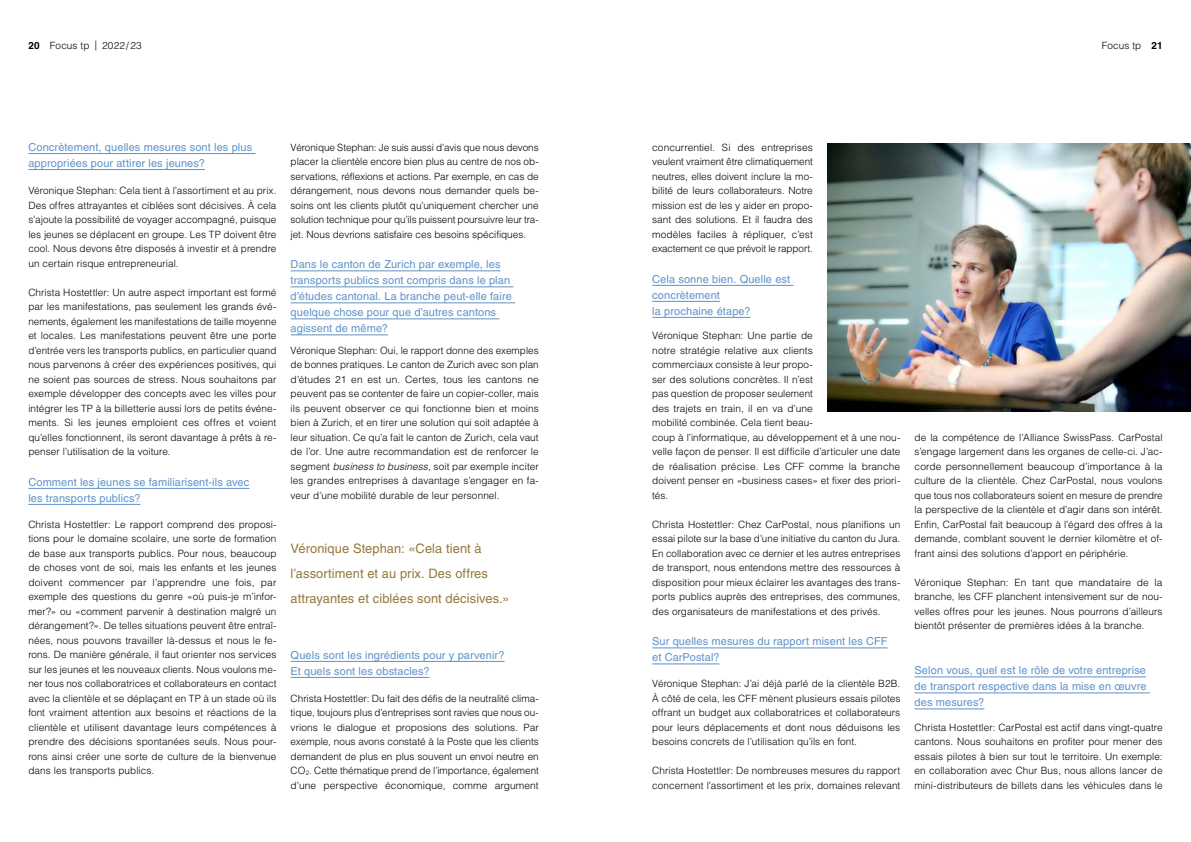
<style>
.page{position:relative;width:1191px;height:842px;background:#fff}
.page>*{position:absolute;margin:0;border:0;box-sizing:border-box;transform-origin:0 0}
.t1{font:13px/25px "Helvetica LT Std";letter-spacing:.005em;color:#94793a}
.t2{font:11px/16px "Helvetica LT Std";letter-spacing:.01em;color:#5f91c9}
.t3{font:300 10px/14.5px "Helvetica LT Std";letter-spacing:.005em;color:#000;text-align:justify}
.s1{font-weight:700}
.s2{font-style:italic}
</style>
<div class="page">
<img style="left:827px;top:143px;width:364px;height:268px">
<hr style="left:28px;top:153px;width:227px;height:1px;background:#5f91c9">
<hr style="left:28px;top:169px;width:177px;height:1px;background:#5f91c9">
<hr style="left:28px;top:488px;width:221px;height:1px;background:#5f91c9">
<hr style="left:28px;top:504px;width:112px;height:1px;background:#5f91c9">
<hr style="left:291px;top:271px;width:209px;height:1px;background:#5f91c9">
<hr style="left:291px;top:287px;width:222px;height:1px;background:#5f91c9">
<hr style="left:291px;top:303px;width:224px;height:1px;background:#5f91c9">
<hr style="left:291px;top:319px;width:208px;height:1px;background:#5f91c9">
<hr style="left:291px;top:335px;width:97px;height:1px;background:#5f91c9">
<hr style="left:291px;top:661px;width:213px;height:1px;background:#5f91c9">
<hr style="left:291px;top:677px;width:138px;height:1px;background:#5f91c9">
<hr style="left:914px;top:677px;width:232px;height:1px;background:#5f91c9">
<hr style="left:914px;top:693px;width:236px;height:1px;background:#5f91c9">
<hr style="left:914px;top:709px;width:70px;height:1px;background:#5f91c9">
<hr style="left:652px;top:285px;width:141px;height:1px;background:#5f91c9">
<hr style="left:652px;top:301px;width:68px;height:1px;background:#5f91c9">
<hr style="left:652px;top:317px;width:98px;height:1px;background:#5f91c9">
<hr style="left:652px;top:648px;width:235px;height:1px;background:#5f91c9">
<hr style="left:652px;top:664px;width:67px;height:1px;background:#5f91c9">
<p class="t3" style="left:28px;top:38px;width:115px"><span class="s1">20</span> Focus tp | 2022/ 23</p>
<p class="t3" style="left:1101px;top:38px;width:62px">Focus tp <span class="s1">21</span></p>
<p class="t2" style="left:28px;top:139px;width:225px">Concrètement, quelles mesures sont les plus appropriées pour attirer les jeunes?</p>
<p class="t3" style="left:28px;top:183px;width:250px">Véronique Stephan: Cela tient à l’assortiment et au prix.<br>Des offres attrayantes et ciblées sont décisives. À cela s’ajoute la possibilité de voyager accompagné, puisque les jeunes se déplacent en groupe. Les TP doivent être cool. Nous devons être disposés à investir et à prendre un certain risque entrepreneurial.</p>
<p class="t3" style="left:28px;top:285px;width:250px">Christa Hostettler: Un autre aspect important est formé par les manifestations, pas seulement les grands évé&shy;nements, également les manifestations de taille moyenne et locales. Les manifestations peuvent être une porte d’entrée vers les transports publics, en particulier quand nous parvenons à créer des expériences positives, qui ne soient pas sources de stress. Nous souhaitons par exemple développer des concepts avec les villes pour intégrer les TP à la billetterie aussi lors de petits événe&shy;ments. Si les jeunes emploient ces offres et voient qu’elles fonctionnent, ils seront davantage à prêts à re&shy;penser l’utilisation de la voiture.</p>
<p class="t2" style="left:28px;top:474px;width:222px">Comment les jeunes se familiarisent-ils avec les transports publics?</p>
<p class="t3" style="left:28px;top:517px;width:250px">Christa Hostettler: Le rapport comprend des proposi&shy;tions pour le domaine scolaire, une sorte de formation de base aux transports publics. Pour nous, beaucoup de choses vont de soi, mais les enfants et les jeunes doivent commencer par l’apprendre une fois, par exemple des questions du genre «où puis-je m’infor&shy;mer?» ou «comment parvenir à destination malgré un dérangement?». De telles situations peuvent être entraî&shy;nées, nous pouvons travailler là-dessus et nous le fe&shy;rons. De manière générale, il faut orienter nos services sur les jeunes et les nouveaux clients. Nous voulons me&shy;ner tous nos collaboratrices et collaborateurs en contact avec la clientèle et se déplaçant en TP à un stade où ils font vraiment attention aux besoins et réactions de la clientèle et utilisent davantage leurs compétences à prendre des décisions spontanées seuls. Nous pour&shy;rons ainsi créer une sorte de culture de la bienvenue dans les transports publics.</p>
<p class="t3" style="left:291px;top:140px;width:250px">Véronique Stephan: Je suis aussi d’avis que nous devons placer la clientèle encore bien plus au centre de nos ob&shy;servations, réflexions et actions. Par exemple, en cas de dérangement, nous devons nous demander quels be&shy;soins ont les clients plutôt qu’uniquement chercher une solution technique pour qu’ils puissent poursuivre leur tra&shy;jet. Nous devrions satisfaire ces besoins spécifiques.</p>
<p class="t2" style="left:291px;top:256px;width:223px">Dans le canton de Zurich par exemple, les transports publics sont compris dans le plan d’études cantonal. La branche peut-elle faire quelque chose pour que d’autres cantons agissent de même?</p>
<p class="t3" style="left:291px;top:343px;width:250px">Véronique Stephan: Oui, le rapport donne des exemples de bonnes pratiques. Le canton de Zurich avec son plan d’études 21 en est un. Certes, tous les cantons ne peuvent pas se contenter de faire un copier-coller, mais ils peuvent observer ce qui fonctionne bien et moins bien à Zurich, et en tirer une solution qui soit adaptée à leur situation. Ce qu’a fait le canton de Zurich, cela vaut de l’or. Une autre recommandation est de renforcer le segment <span class="s2">business to business</span>, soit par exemple inciter les grandes entreprises à davantage s’engager en fa&shy;veur d’une mobilité durable de leur personnel.</p>
<h1 class="t1" style="left:291px;top:536px;width:220px">Véronique Stephan: «Cela tient à l’assortiment et au prix. Des offres attrayantes et ciblées sont décisives.»</h1>
<p class="t2" style="left:291px;top:647px;width:215px">Quels sont les ingrédients pour y parvenir?<br>Et quels sont les obstacles?</p>
<p class="t3" style="left:291px;top:691px;width:250px">Christa Hostettler: Du fait des défis de la neutralité clima&shy;tique, toujours plus d’entreprises sont ravies que nous ou&shy;vrions le dialogue et proposions des solutions. Par exemple, nous avons constaté à la Poste que les clients demandent de plus en plus souvent un envoi neutre en CO<sub>2</sub>. Cette thématique prend de l’importance, également d’une perspective économique, comme argument</p>
<p class="t3" style="left:652px;top:140px;width:162px">concurrentiel. Si des entreprises veulent vraiment être climatiquement neutres, elles doivent inclure la mo&shy;bilité de leurs collaborateurs. Notre mission est de les y aider en propo&shy;sant des solutions. Et il faudra des modèles faciles à répliquer, c’est exactement ce que prévoit le rapport.</p>
<p class="t2" style="left:652px;top:271px;width:139px">Cela sonne bien. Quelle est concrètement<br>la prochaine étape?</p>
<p class="t3" style="left:652px;top:328px;width:250px;text-align:left">Véronique Stephan: Une partie de<br>notre stratégie relative aux clients<br>commerciaux consiste à leur propo-<br>ser des solutions concrètes. Il n’est<br>pas question de proposer seulement<br>des trajets en train, il en va d’une<br>mobilité combinée. Cela tient beau-<br>coup à l’informatique, au développement et à une nou&shy;velle façon de penser. Il est difficile d’articuler une date de réalisation précise. Les CFF comme la branche doivent penser en «business cases» et fixer des priori&shy;tés.</p>
<p class="t3" style="left:652px;top:517px;width:250px">Christa Hostettler: Chez CarPostal, nous planifions un essai pilote sur la base d’une initiative du canton du Jura.<br>En collaboration avec ce dernier et les autres entreprises de transport, nous entendons mettre des ressources à disposition pour mieux éclairer les avantages des trans&shy;ports publics auprès des entreprises, des communes, des organisateurs de manifestations et des privés.</p>
<p class="t2" style="left:652px;top:633px;width:237px">Sur quelles mesures du rapport misent les CFF et CarPostal?</p>
<p class="t3" style="left:652px;top:676px;width:250px">Véronique Stephan: J’ai déjà parlé de la clientèle B2B.<br>À côté de cela, les CFF mènent plusieurs essais pilotes offrant un budget aux collaboratrices et collaborateurs pour leurs déplacements et dont nous déduisons les besoins concrets de l’utilisation qu’ils en font.</p>
<p class="t3" style="left:652px;top:763px;width:250px">Christa Hostettler: De nombreuses mesures du rapport concernent l’assortiment et les prix, domaines relevant</p>
<p class="t3" style="left:914px;top:430px;width:250px">de la compétence de l’Alliance SwissPass. CarPostal s’engage largement dans les organes de celle-ci. J’ac&shy;corde personnellement beaucoup d’importance à la culture de la clientèle. Chez CarPostal, nous voulons que tous nos collaborateurs soient en mesure de prendre la perspective de la clientèle et d’agir dans son intérêt.<br>Enfin, CarPostal fait beaucoup à l’égard des offres à la demande, comblant souvent le dernier kilomètre et of&shy;frant ainsi des solutions d’apport en périphérie.</p>
<p class="t3" style="left:914px;top:575px;width:250px">Véronique Stephan: En tant que mandataire de la branche, les CFF planchent intensivement sur de nou&shy;velles offres pour les jeunes. Nous pourrons d’ailleurs bientôt présenter de premières idées à la branche.</p>
<p class="t2" style="left:914px;top:662px;width:234px;text-align:justify">Selon vous, quel est le rôle de votre entreprise de transport respective dans la mise en œuvre des mesures?</p>
<p class="t3" style="left:914px;top:720px;width:250px">Christa Hostettler: CarPostal est actif dans vingt-quatre cantons. Nous souhaitons en profiter pour mener des essais pilotes à bien sur tout le territoire. Un exemple: en collaboration avec Chur Bus, nous allons lancer de mini-distributeurs de billets dans les véhicules dans le</p>
</div>
